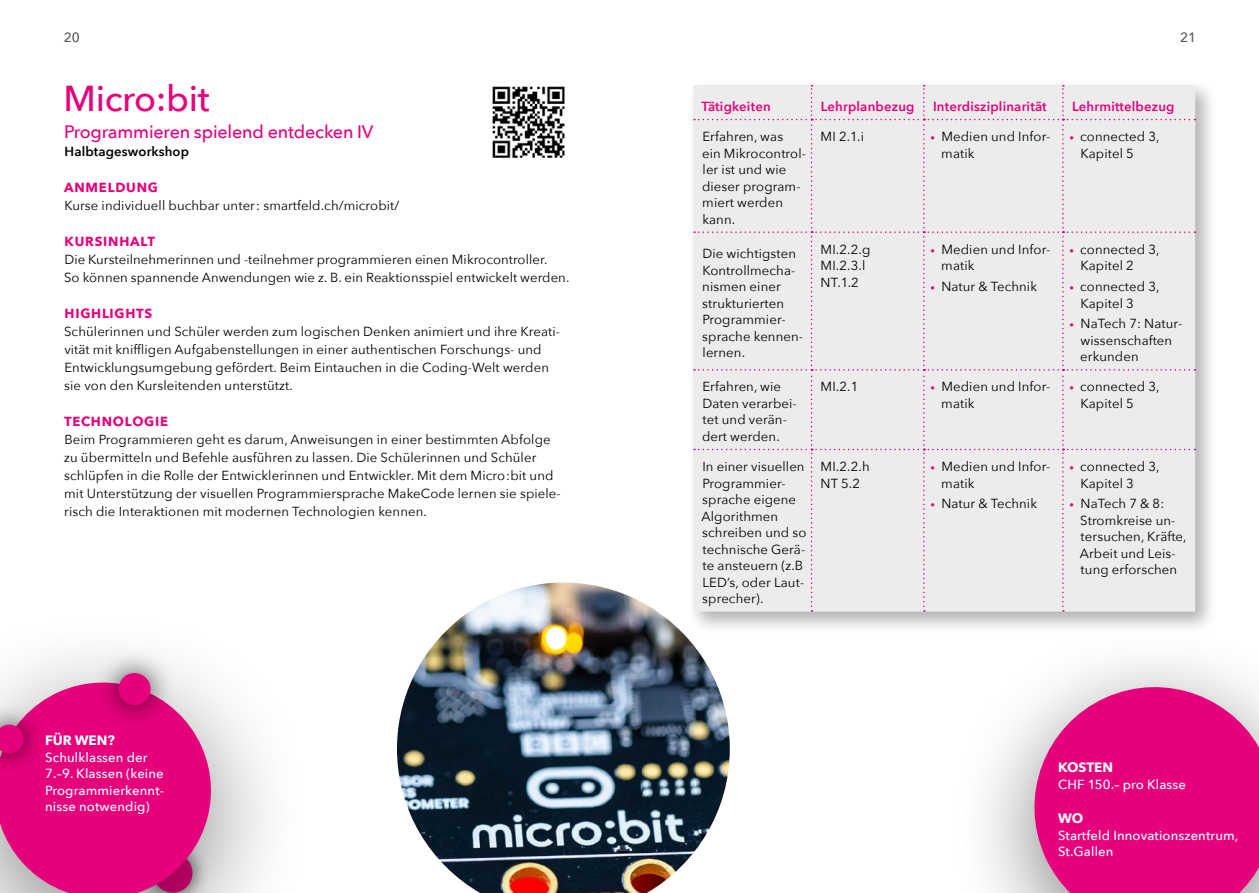
<style>
.page{position:relative;width:1259px;height:893px;background:#fff}
.page>*{position:absolute;margin:0;border:0;box-sizing:border-box;transform-origin:0 0}
.Kurstitel{font:500 36px "Avenir Next";letter-spacing:-.01em;color:#e6007c}
.nach_Kurstitel{font:500 18px "Avenir Next";letter-spacing:-.01em;color:#e6007c}
.Titel_Bubble{font:700 13.5px "Avenir Next";color:#fff}
.t1{font:500 13.5px "Avenir Next";color:#555756}
.Grundschrift{font:13.2px/16.5px "Avenir Next";letter-spacing:.01em;color:#000}
.Grundschrift_Tabelle{font:13.2px/16.5px "Avenir Next";letter-spacing:.01em;color:#000}
.GT_Bubble{font:500 13.2px/16.5px "Avenir Next";letter-spacing:.01em;color:#fff}
.Titel_Tabelle{font:600 13.2px "Avenir Next";letter-spacing:.015em;color:#e6007c}
.Untertitel{font:700 13.2px "Avenir Next";letter-spacing:.06em;color:#e6007c}
.Byline_Titel{font:600 13.2px "Avenir Next";letter-spacing:.01em;color:#000}
.s1{font-size:9px;color:#e6007c}
</style>
<div class="page">
<div style="left:950px;top:625px;width:309px;height:268px;background:#000;opacity:.5"></div>
<svg style="left:1017px;top:670px;width:242px;height:223px;background:#e63b97"></svg>
<img style="left:492px;top:86px;width:73px;height:72px">
<img style="left:397px;top:583px;width:333px;height:310px">
<div style="left:688px;top:79px;width:530px;height:555px;background:#000;opacity:.3"></div>
<div style="left:694px;top:85px;width:501px;height:527px;background:#ececec"></div>
<div style="left:0;top:609px;width:312px;height:284px;background:#000;opacity:.5"></div>
<svg style="left:0;top:668px;width:226px;height:225px;background:#e23c96"></svg>
<div style="left:0;top:702px;width:46px;height:73px;background:#000;opacity:.75"></div>
<svg style="left:0;top:723px;width:26px;height:32px"></svg>
<div style="left:94px;top:649px;width:81px;height:81px;background:#000;opacity:.75"></div>
<svg style="left:116px;top:671px;width:37px;height:36px"></svg>
<p class="t1" style="left:64px;top:26px;width:17px">20</p>
<p class="t1" style="left:1180px;top:26px;width:17px">21</p>
<p class="Kurstitel" style="left:64px;top:68px;width:147px">Micro:bit</p>
<p class="nach_Kurstitel" style="left:64px;top:116px;width:311px">Programmieren spielend entdecken IV</p>
<p class="Byline_Titel" style="left:65px;top:140px;width:126px">Halbtagesworkshop</p>
<p class="Untertitel" style="left:64px;top:176px;width:95px">ANMELDUNG</p>
<p class="Grundschrift" style="left:64px;top:197px;width:336px">Kurse individuell buchbar unter: smartfeld.ch/microbit/</p>
<p class="Untertitel" style="left:65px;top:230px;width:92px">KURSINHALT</p>
<p class="Grundschrift" style="left:64px;top:250px;width:507px;line-height:18px">Die Kursteilnehmerinnen und -teilnehmer programmieren einen Mikrocontroller.<br>So können spannende Anwendungen wie z. B. ein Reaktionsspiel entwickelt werden.</p>
<p class="Untertitel" style="left:65px;top:302px;width:89px">HIGHLIGHTS</p>
<p class="Grundschrift" style="left:64px;top:322px;width:497px;line-height:18px">Schülerinnen und Schüler werden zum logischen Denken animiert und ihre Kreati&shy;vität mit kniffligen Aufgabenstellungen in einer authentischen Forschungs- und Entwicklungsumgebung gefördert. Beim Eintauchen in die Coding-Welt werden sie von den Kursleitenden unterstützt.</p>
<p class="Untertitel" style="left:64px;top:410px;width:105px">TECHNOLOGIE</p>
<p class="Grundschrift" style="left:64px;top:430px;width:498px;line-height:18px">Beim Programmieren geht es darum, Anweisungen in einer bestimmten Abfolge zu übermitteln und Befehle ausführen zu lassen. Die Schülerinnen und Schüler schlüpfen in die Rolle der Entwicklerinnen und Entwickler. Mit dem Micro:bit und mit Unterstützung der visuellen Programmiersprache MakeCode lernen sie spiele&shy;risch die Interaktionen mit modernen Technologien kennen.</p>
<p class="Titel_Bubble" style="left:45px;top:729px;width:71px">FÜR WEN?</p>
<p class="GT_Bubble" style="left:45px;top:749px;width:120px">Schulklassen der<br>7.–9. Klassen (keine<br>Programmierkennt&shy;nisse notwendig)</p>
<p class="Titel_Tabelle" style="left:701px;top:95px;width:71px">Tätigkeiten</p>
<p class="Titel_Tabelle" style="left:821px;top:95px;width:95px">Lehrplanbezug</p>
<p class="Titel_Tabelle" style="left:933px;top:95px;width:115px">Interdisziplinarität</p>
<p class="Titel_Tabelle" style="left:1072px;top:95px;width:104px">Lehrmittelbezug</p>
<p class="Grundschrift_Tabelle" style="left:702px;top:128px;width:105px">Erfahren, was<br>ein Mikrocontrol&shy;ler ist und wie dieser program&shy;miert werden kann.</p>
<p class="Grundschrift_Tabelle" style="left:820px;top:128px;width:45px">MI 2.1.i</p>
<p class="Grundschrift" style="left:941px;top:128px;width:111px;text-indent:-11px"><span class="s1">•</span> Medien und Infor&shy;matik</p>
<p class="Grundschrift" style="left:1080px;top:128px;width:81px;text-indent:-11px"><span class="s1">•</span> connected 3,<br>Kapitel 5</p>
<p class="Grundschrift_Tabelle" style="left:702px;top:245px;width:102px">Die wichtigsten<br>Kontrollmecha&shy;nismen einer strukturierten<br>Programmier&shy;sprache kennen&shy;lernen.</p>
<p class="Grundschrift_Tabelle" style="left:820px;top:240px;width:51px">MI.2.2.g</p>
<p class="Grundschrift" style="left:941px;top:240px;width:111px;text-indent:-11px"><span class="s1">•</span> Medien und Infor&shy;matik</p>
<p class="Grundschrift" style="left:930px;top:278px;width:108px"><span class="s1">•</span> Natur &amp; Technik</p>
<p class="Grundschrift" style="left:1080px;top:240px;width:81px;text-indent:-11px"><span class="s1">•</span> connected 3,<br>Kapitel 2</p>
<p class="Grundschrift" style="left:1080px;top:278px;width:81px;text-indent:-11px"><span class="s1">•</span> connected 3,<br>Kapitel 3</p>
<p class="Grundschrift" style="left:1080px;top:315px;width:104px;text-indent:-11px"><span class="s1">•</span> NaTech 7: Natur&shy;wissenschaften erkunden</p>
<p class="Grundschrift_Tabelle" style="left:820px;top:257px;width:46px">MI.2.3.l</p>
<p class="Grundschrift_Tabelle" style="left:820px;top:273px;width:40px">NT.1.2</p>
<p class="Grundschrift_Tabelle" style="left:702px;top:378px;width:96px">Erfahren, wie<br>Daten verarbei&shy;tet und verän&shy;dert werden.</p>
<p class="Grundschrift_Tabelle" style="left:820px;top:378px;width:39px">MI.2.1</p>
<p class="Grundschrift" style="left:941px;top:378px;width:111px;text-indent:-11px"><span class="s1">•</span> Medien und Infor&shy;matik</p>
<p class="Grundschrift" style="left:1080px;top:378px;width:81px;text-indent:-11px"><span class="s1">•</span> connected 3,<br>Kapitel 5</p>
<p class="Grundschrift_Tabelle" style="left:701px;top:458px;width:106px">In einer visuellen<br>Programmier&shy;sprache eigene<br>Algorithmen schreiben und so technische Gerä&shy;te ansteuern (z.B<br>LED’s, oder Laut&shy;sprecher).</p>
<p class="Grundschrift_Tabelle" style="left:820px;top:458px;width:51px">MI.2.2.h</p>
<p class="Grundschrift" style="left:941px;top:458px;width:111px;text-indent:-11px"><span class="s1">•</span> Medien und Infor&shy;matik</p>
<p class="Grundschrift" style="left:930px;top:495px;width:108px"><span class="s1">•</span> Natur &amp; Technik</p>
<p class="Grundschrift" style="left:1080px;top:458px;width:81px;text-indent:-11px"><span class="s1">•</span> connected 3,<br>Kapitel 3</p>
<p class="Grundschrift" style="left:1079px;top:495px;width:108px;text-indent:-10px"><span class="s1">•</span> NaTech 7 &amp; 8:<br>Stromkreise un&shy;tersuchen, Kräfte,<br>Arbeit und Leis&shy;tung erforschen</p>
<p class="Grundschrift_Tabelle" style="left:820px;top:474px;width:41px">NT 5.2</p>
<p class="Titel_Bubble" style="left:1058px;top:756px;width:57px">KOSTEN</p>
<p class="GT_Bubble" style="left:1058px;top:775px;width:130px">CHF 150.– pro Klasse</p>
<p class="Titel_Bubble" style="left:1058px;top:807px;width:27px">WO</p>
<p class="GT_Bubble" style="left:1058px;top:826px;width:182px">Startfeld Innovationszentrum,</p>
<p class="GT_Bubble" style="left:1058px;top:843px;width:57px">St.Gallen</p>
</div>
